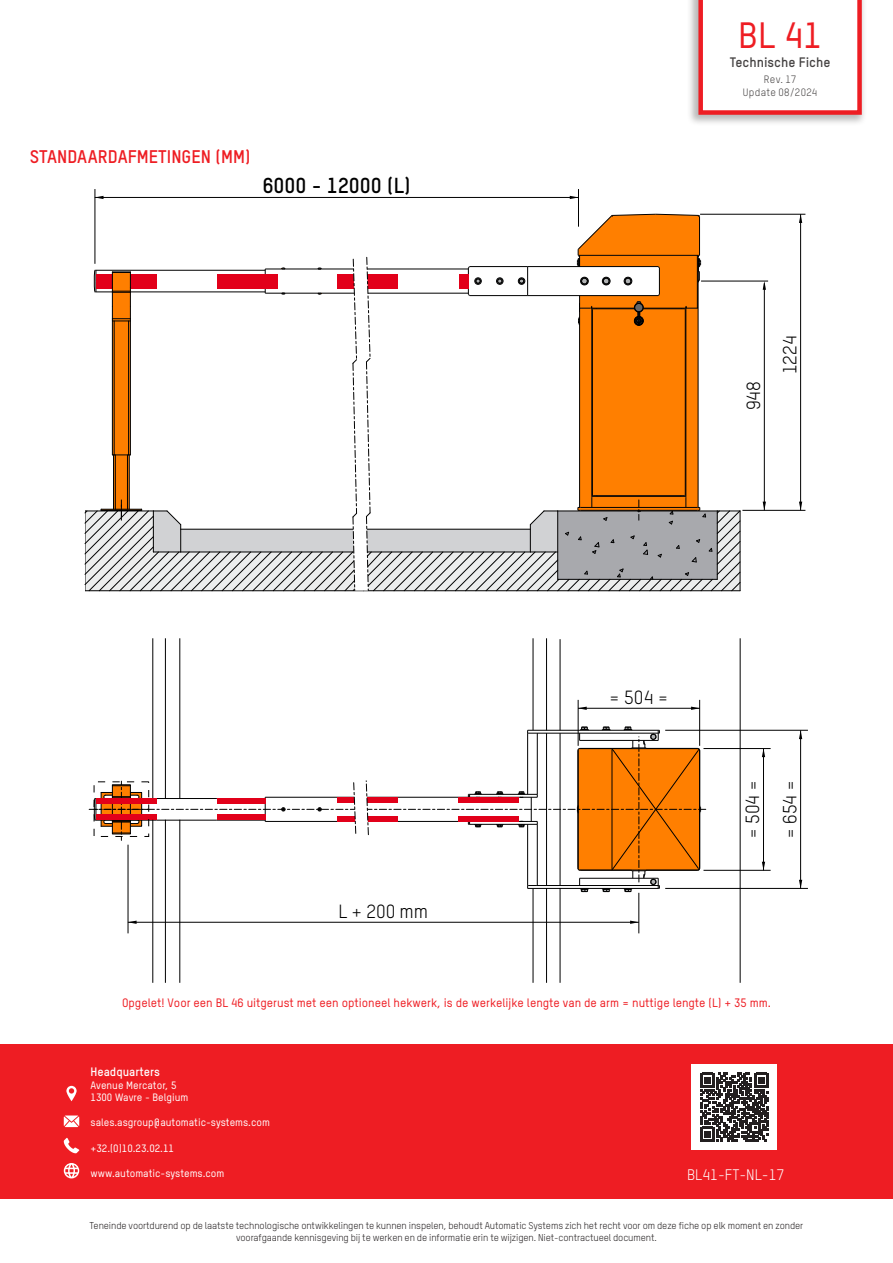
<style>
.page{position:relative;width:893px;height:1263px;background:#fff}
.page>*{position:absolute;margin:0;border:0;box-sizing:border-box;transform-origin:0 0}
.t1{font:500 36px "Oxfam TSTARPRO";color:#ee1d23}
.t2{font:700 21.3px "Oxfam TSTARPRO";color:#000}
.t3{font:18.75px/37px "Oxfam TSTARPRO";color:#000}
.Titre_1{font:700 18px "Oxfam TSTARPRO";color:#ee1d23}
.t4{font:15px "Oxfam TSTARPRO";color:#fff}
.t5{font:700 13.5px "Oxfam TSTARPRO";color:#444141}
.bodytexte{font:500 12px "Oxfam TSTARPRO";color:#ee1d23}
.t6{font:700 12px "Oxfam TSTARPRO";color:#fff}
.t7{font:500 10.5px/12.6px "Oxfam TSTARPRO";color:#fff}
.t8{font:10.5px/13.5px "Oxfam TSTARPRO";letter-spacing:.03em;color:#444141;text-align:center}
.t9{font:9.75px/11.7px "Oxfam TSTARPRO";letter-spacing:-.01em;color:#231f20;text-align:center}
</style>
<div class="page">
<hr style="left:740px;top:511px;width:1px;height:80px;background:#000">
<hr style="left:152px;top:638px;width:1px;height:161px;background:#000">
<hr style="left:165px;top:638px;width:1px;height:161px;background:#000">
<hr style="left:179px;top:638px;width:1px;height:161px;background:#000">
<hr style="left:533px;top:889px;width:1px;height:94px;background:#000">
<hr style="left:533px;top:638px;width:1px;height:92px;background:#000">
<hr style="left:546px;top:888px;width:1px;height:95px;background:#000">
<hr style="left:546px;top:638px;width:1px;height:92px;background:#000">
<hr style="left:560px;top:639px;width:1px;height:91px;background:#000">
<hr style="left:560px;top:888px;width:1px;height:95px;background:#000">
<hr style="left:740px;top:638px;width:1px;height:345px;background:#000">
<svg style="left:85px;top:214px;width:655px;height:377px"></svg>
<svg style="left:89px;top:727px;width:618px;height:165px"></svg>
<hr style="left:152px;top:820px;width:1px;height:163px;background:#000">
<hr style="left:165px;top:820px;width:1px;height:163px;background:#000">
<hr style="left:179px;top:820px;width:1px;height:163px;background:#000">
<hr style="left:578px;top:189px;width:1px;height:38px;background:#000">
<hr style="left:95px;top:189px;width:1px;height:75px;background:#000">
<hr style="left:95px;top:197px;width:483px;height:1px;background:#000">
<svg style="left:570px;top:196px;width:8px;height:3px"></svg>
<svg style="left:95px;top:196px;width:9px;height:3px"></svg>
<hr style="left:578px;top:700px;width:1px;height:46px;background:#000">
<svg style="left:578px;top:707px;width:9px;height:3px"></svg>
<hr style="left:699px;top:700px;width:1px;height:46px;background:#000">
<svg style="left:691px;top:707px;width:9px;height:3px"></svg>
<hr style="left:639px;top:893px;width:1px;height:40px;background:#000">
<hr style="left:128px;top:845px;width:1px;height:88px;background:#000">
<hr style="left:128px;top:922px;width:511px;height:1px;background:#000">
<svg style="left:630px;top:920px;width:9px;height:4px"></svg>
<svg style="left:128px;top:920px;width:9px;height:4px"></svg>
<hr style="left:578px;top:708px;width:122px;height:1px;background:#000">
<hr style="left:703px;top:870px;width:68px;height:1px;background:#000">
<hr style="left:665px;top:888px;width:143px;height:1px;background:#000">
<svg style="left:762px;top:862px;width:3px;height:8px"></svg>
<hr style="left:703px;top:748px;width:68px;height:1px;background:#000">
<svg style="left:762px;top:748px;width:3px;height:9px"></svg>
<hr style="left:763px;top:748px;width:1px;height:122px;background:#000">
<svg style="left:799px;top:880px;width:3px;height:8px"></svg>
<hr style="left:665px;top:730px;width:143px;height:1px;background:#000">
<svg style="left:799px;top:730px;width:3px;height:9px"></svg>
<hr style="left:800px;top:730px;width:1px;height:158px;background:#000">
<hr style="left:700px;top:214px;width:105px;height:1px;background:#000">
<hr style="left:800px;top:214px;width:1px;height:296px;background:#000">
<svg style="left:799px;top:214px;width:3px;height:9px"></svg>
<svg style="left:799px;top:502px;width:3px;height:8px"></svg>
<hr style="left:764px;top:283px;width:1px;height:227px;background:#000">
<svg style="left:763px;top:282px;width:3px;height:8px"></svg>
<svg style="left:763px;top:502px;width:3px;height:8px"></svg>
<hr style="left:742px;top:510px;width:63px;height:1px;background:#000">
<hr style="left:701px;top:281px;width:67px;height:1px;background:#000">
<div style="left:0;top:1044px;width:893px;height:155px;background:#ee1d23"></div>
<div style="left:692px;top:1064px;width:85px;height:85px;background:#fff"></div>
<svg style="left:700px;top:1073px;width:69px;height:68px"></svg>
<svg style="left:64px;top:1115px;width:15px;height:12px"></svg>
<svg style="left:66px;top:1086px;width:11px;height:15px"></svg>
<svg style="left:64px;top:1138px;width:15px;height:15px"></svg>
<svg style="left:64px;top:1163px;width:15px;height:15px"></svg>
<div style="left:687px;top:0;width:180px;height:126px;background:#444141;opacity:.37"></div>
<svg style="left:698px;top:0;width:164px;height:115px"></svg>
<p class="Titre_1" style="left:30px;top:145px;width:222px">STANDAARDAFMETINGEN (MM)</p>
<p class="t2" style="left:263px;top:173px;width:149px">6000 - 12000 (L)</p>
<p class="t3" style="left:339px;top:893px;width:91px">L + 200 mm</p>
<h1 class="t1" style="left:738px;top:14px;width:85px">BL 41</h1>
<h3 class="t5" style="left:730px;top:54px;width:102px">Technische Fiche</h3>
<p class="t8" style="left:743px;top:72px;width:76px">Rev. 17<br>Update 08/2024</p>
<p class="t3" style="left:735px;top:410px;width:31px;rotate:-90deg">948</p>
<p class="t3" style="left:771px;top:374px;width:40px;rotate:-90deg">1224</p>
<p class="t3" style="left:609px;top:679px;width:61px">= 504 =</p>
<p class="t3" style="left:734px;top:839px;width:61px;rotate:-90deg">= 504 = = 654 =</p>
<p class="bodytexte" style="left:122px;top:995px;width:650px">Opgelet! Voor een BL 46 uitgerust met een optioneel hekwerk, is de werkelijke lengte van de arm = nuttige lengte (L) + 35 mm.</p>
<p class="t6" style="left:91px;top:1064px;width:71px">Headquarters</p>
<p class="t7" style="left:91px;top:1078px;width:99px">Avenue Mercator, 5<br>1300 Wavre - Belgium</p>
<p class="t7" style="left:91px;top:1116px;width:181px">sales.asgroup@automatic-systems.com</p>
<p class="t7" style="left:91px;top:1142px;width:85px">+32.(0)10.23.02.11</p>
<p class="t7" style="left:91px;top:1167px;width:135px">www.automatic-systems.com</p>
<h3 class="t4" style="left:687px;top:1166px;width:99px">BL41-FT-NL-17</h3>
<p class="t9" style="left:90px;top:1219px;width:715px">Teneinde voortdurend op de laatste technologische ontwikkelingen te kunnen inspelen, behoudt Automatic Systems zich het recht voor om deze fiche op elk moment en zonder voorafgaande kennisgeving bij te werken en de informatie erin te wijzigen. Niet-contractueel document.</p>
</div>
